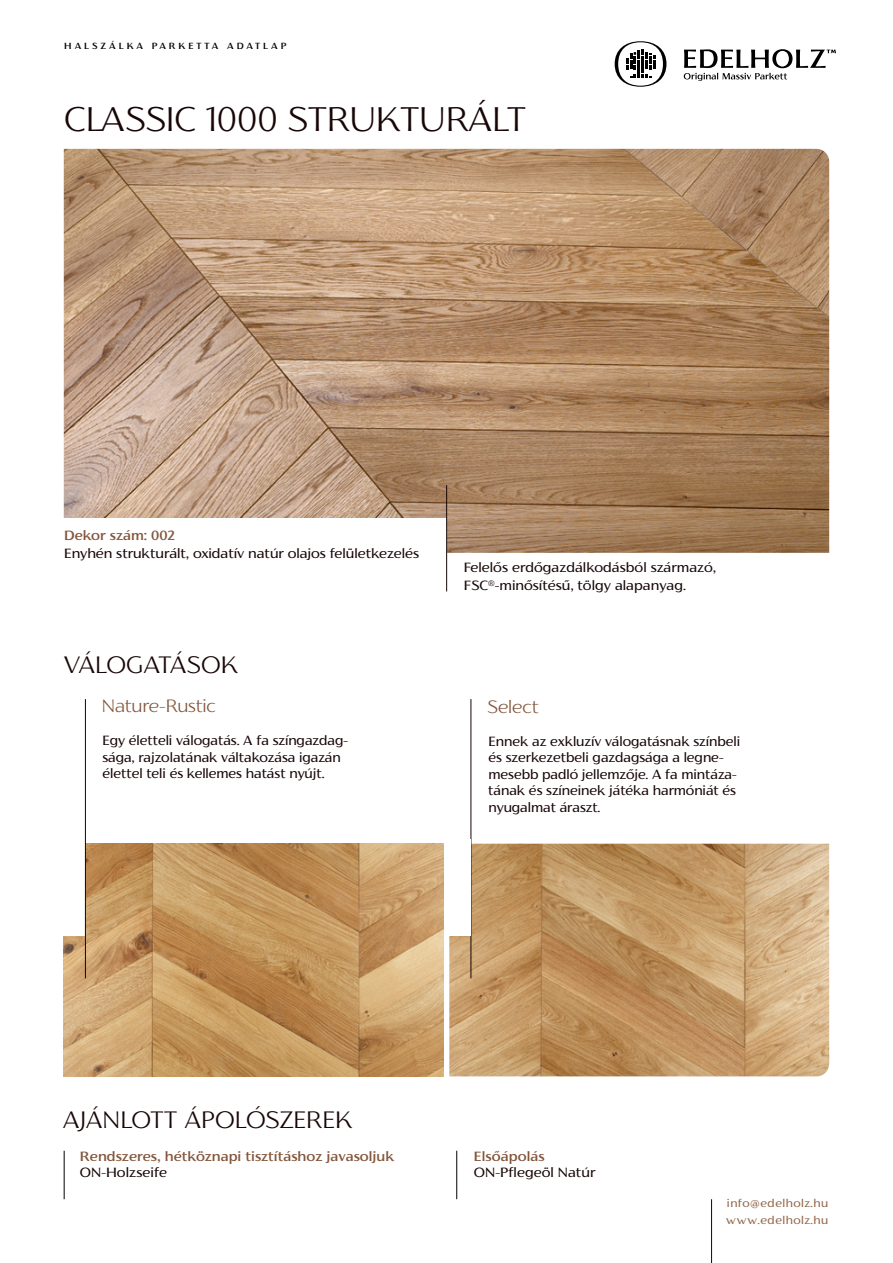
<style>
.page{position:relative;width:893px;height:1263px;background:#fff}
.page>*{position:absolute;margin:0;border:0;box-sizing:border-box;transform-origin:0 0}
.t1{font:300 34.5px "Florentia";letter-spacing:-.005em;color:#180607}
.t2{font:300 24px "Florentia";color:#180607}
.t3{font:300 18px "Florentia";letter-spacing:-.01em;color:#83563c}
.t4{font:13.5px/16.5px "Florentia";letter-spacing:-.005em;color:#180607}
.t5{font:500 13.5px "Florentia";color:#83563c}
.t6{font:11.25px/17px "Florentia";letter-spacing:.04em;color:#926649}
.t7{font:500 9px "Florentia";letter-spacing:.325em;color:#000}
</style>
<div class="page">
<svg style="left:615px;top:41px;width:51px;height:46px"></svg>
<svg style="left:684px;top:49px;width:152px;height:32px"></svg>
<hr style="left:711px;top:1199px;width:1px;height:64px;background:#180607">
<img style="left:64px;top:149px;width:765px;height:404px">
<div style="left:60px;top:519px;width:387px;height:38px;background:#fff"></div>
<img style="left:64px;top:844px;width:380px;height:232px">
<img style="left:449px;top:844px;width:380px;height:232px">
<hr style="left:471px;top:699px;width:1px;height:279px;background:#180607">
<div style="left:60px;top:839px;width:25px;height:97px;background:#fff"></div>
<div style="left:445px;top:839px;width:26px;height:97px;background:#fff"></div>
<hr style="left:85px;top:699px;width:1px;height:279px;background:#180607">
<hr style="left:64px;top:1151px;width:1px;height:48px;background:#000">
<hr style="left:456px;top:1151px;width:1px;height:48px;background:#000">
<hr style="left:446px;top:485px;width:1px;height:106px;background:#180607">
<p class="t7" style="left:64px;top:40px;width:224px">HALSZÁLKA PARKETTA ADATLAP</p>
<h1 class="t1" style="left:64px;top:98px;width:463px">CLASSIC 1000 STRUKTURÁLT</h1>
<p class="t5" style="left:64px;top:526px;width:112px">Dekor szám: 002</p>
<p class="t4" style="left:64px;top:545px;width:356px">Enyhén strukturált, oxidatív natúr olajos felületkezelés</p>
<h2 class="t2" style="left:64px;top:650px;width:176px">VÁLOGATÁSOK</h2>
<h3 class="t3" style="left:102px;top:695px;width:116px">Nature-Rustic</h3>
<p class="t4" style="left:102px;top:732px;width:247px">Egy életteli válogatás. A fa színgazdag&shy;sága, rajzolatának váltakozása igazán élettel teli és kellemes hatást nyújt.</p>
<p class="t4" style="left:464px;top:558px;width:254px;line-height:18px">Felelős erdőgazdálkodásból származó,<br>FSC<sup>®</sup>-minősítésű, tölgy alapanyag.</p>
<h3 class="t3" style="left:487px;top:695px;width:53px">Select</h3>
<p class="t4" style="left:488px;top:733px;width:254px">Ennek az exkluzív válogatásnak színbeli és szerkezetbeli gazdagsága a legne&shy;mesebb padló jellemzője. A fa mintáza&shy;tának és színeinek játéka harmóniát és nyugalmat áraszt.</p>
<h2 class="t2" style="left:63px;top:1104px;width:291px">AJÁNLOTT ÁPOLÓSZEREK</h2>
<p class="t5" style="left:80px;top:1147px;width:316px">Rendszeres, hétköznapi tisztításhoz javasoljuk</p>
<p class="t5" style="left:474px;top:1147px;width:72px">Elsőápolás</p>
<p class="t4" style="left:80px;top:1164px;width:89px">ON-Holzseife</p>
<p class="t4" style="left:474px;top:1164px;width:123px">ON-Pflegeöl Natúr</p>
<p class="t6" style="left:726px;top:1195px;width:104px">info@edelholz.hu www.edelholz.hu</p>
</div>
